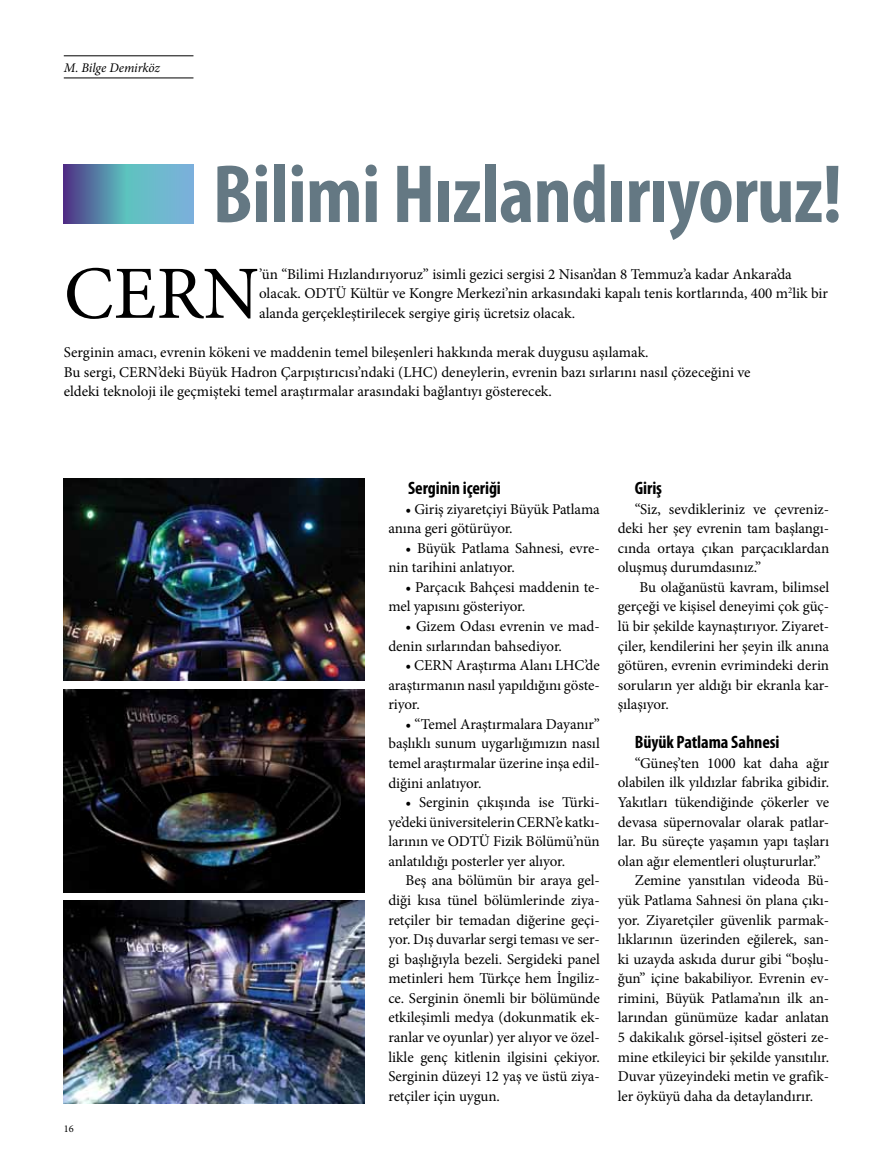
<style>
.page{position:relative;width:893px;height:1170px;background:#fff}
.page>*{position:absolute;margin:0;border:0;box-sizing:border-box;transform-origin:0 0}
.t1{font:700 condensed 83.25px "Myriad Pro";letter-spacing:-.01em;color:#647883}
.t2{font:75.15px "Minion Pro";color:#000}
.t3{font:700 condensed 18px "Myriad Pro";letter-spacing:-.005em;color:#000}
.t4{font:15px/19.5px "Minion Pro";letter-spacing:-.005em;color:#000}
.t5{font:italic 13.2px "Minion Pro";letter-spacing:-.01em;color:#000}
.t6{font:10.35px "Minion Pro";color:#000}
</style>
<div class="page">
<svg style="left:64px;top:164px;width:129px;height:59px"></svg>
<img style="left:64px;top:689px;width:301px;height:203px">
<img style="left:64px;top:478px;width:301px;height:202px">
<img style="left:64px;top:900px;width:301px;height:203px">
<hr style="left:64px;top:78px;width:129px;height:1px;background:#000">
<hr style="left:64px;top:56px;width:129px;height:1px;background:#000">
<p class="t5" style="left:64px;top:58px;width:98px">M. Bilge Demirköz</p>
<h1 class="t1" style="left:213px;top:142px;width:631px">Bilimi Hızlandırıyoruz!</h1>
<h2 class="t2" style="left:64px;top:243px;width:197px">CERN</h2>
<p class="t4" style="left:259px;top:264px;width:571px">’ün “Bilimi Hızlandırıyoruz” isimli gezici sergisi 2 Nisan’dan 8 Temmuz’a kadar Ankara’da olacak. ODTÜ Kültür ve Kongre Merkezi’nin arkasındaki kapalı tenis kortlarında, 400 m<sup>2</sup>lik bir alanda gerçekleştirilecek sergiye giriş ücretsiz olacak.</p>
<p class="t4" style="left:64px;top:342px;width:688px">Serginin amacı, evrenin kökeni ve maddenin temel bileşenleri hakkında merak duygusu aşılamak.<br>Bu sergi, CERN’deki Büyük Hadron Çarpıştırıcısı’ndaki (LHC) deneylerin, evrenin bazı sırlarını nasıl çözeceğini ve eldeki teknoloji ile geçmişteki temel araştırmalar arasındaki bağlantıyı gösterecek.</p>
<p class="t6" style="left:64px;top:1121px;width:11px">16</p>
<p class="t3" style="left:408px;top:476px;width:94px">Serginin içeriği</p>
<p class="t4" style="left:388px;top:499px;width:213px;text-indent:17px">• Giriş ziyaretçiyi Büyük Patlama anına geri götürüyor.</p>
<p class="t4" style="left:388px;top:538px;width:213px;text-indent:17px">• Büyük Patlama Sahnesi, evre&shy;nin tarihini anlatıyor.</p>
<p class="t4" style="left:388px;top:577px;width:213px;text-indent:17px">• Parçacık Bahçesi maddenin te&shy;mel yapısını gösteriyor.</p>
<p class="t4" style="left:388px;top:616px;width:213px;text-indent:17px">• Gizem Odası evrenin ve mad&shy;denin sırlarından bahsediyor.</p>
<p class="t4" style="left:388px;top:655px;width:213px;text-align:justify;text-indent:17px">• CERN Araştırma Alanı LHC’de araştırmanın nasıl yapıldığını göste&shy;riyor.</p>
<p class="t4" style="left:388px;top:714px;width:213px;text-align:justify;text-indent:17px">• “Temel Araştırmalara Dayanır” başlıklı sunum uygarlığımızın nasıl temel araştırmalar üzerine inşa edil&shy;diğini anlatıyor.</p>
<p class="t4" style="left:388px;top:792px;width:213px;text-align:justify;text-indent:17px">• Serginin çıkışında ise Türki&shy;ye’deki üniversitelerin CERN’e katkı&shy;larının ve ODTÜ Fizik Bölümü’nün anlatıldığı posterler yer alıyor.</p>
<p class="t4" style="left:388px;top:870px;width:213px;text-align:justify;text-indent:17px">Beş ana bölümün bir araya gel&shy;diği kısa tünel bölümlerinde ziya&shy;retçiler bir temadan diğerine geçi&shy;yor. Dış duvarlar sergi teması ve ser&shy;gi başlığıyla bezeli. Sergideki panel metinleri hem Türkçe hem İngiliz&shy;ce. Serginin önemli bir bölümünde etkileşimli medya (dokunmatik ek&shy;ranlar ve oyunlar) yer alıyor ve özel&shy;likle genç kitlenin ilgisini çekiyor.<br>Serginin düzeyi 12 yaş ve üstü ziya&shy;retçiler için uygun.</p>
<p class="t3" style="left:635px;top:476px;width:29px">Giriş</p>
<p class="t4" style="left:618px;top:499px;width:213px;text-align:justify;text-indent:17px">“Siz, sevdikleriniz ve çevreniz&shy;deki her şey evrenin tam başlangı&shy;cında ortaya çıkan parçacıklardan oluşmuş durumdasınız.”</p>
<p class="t4" style="left:618px;top:577px;width:213px;text-align:justify;text-indent:22px">Bu olağanüstü kavram, bilimsel gerçeği ve kişisel deneyimi çok güç&shy;lü bir şekilde kaynaştırıyor. Ziyaret&shy;çiler, kendilerini her şeyin ilk anına götüren, evrenin evrimindeki derin soruların yer aldığı bir ekranla kar&shy;şılaşıyor.</p>
<p class="t3" style="left:635px;top:731px;width:146px">Büyük Patlama Sahnesi</p>
<p class="t4" style="left:635px;top:753px;width:196px">“Güneş’ten 1000 kat daha ağır</p>
<p class="t4" style="left:618px;top:773px;width:213px">olabilen ilk yıldızlar fabrika gibidir.</p>
<p class="t4" style="left:618px;top:792px;width:213px">Yakıtları tükendiğinde çökerler ve</p>
<p class="t4" style="left:618px;top:812px;width:213px">devasa süpernovalar olarak patlar-</p>
<p class="t4" style="left:618px;top:831px;width:213px">lar. Bu süreçte yaşamın yapı taşları</p>
<p class="t4" style="left:618px;top:851px;width:204px">olan ağır elementleri oluştururlar.”</p>
<p class="t4" style="left:635px;top:870px;width:196px">Zemine yansıtılan videoda Bü-</p>
<p class="t4" style="left:618px;top:890px;width:213px">yük Patlama Sahnesi ön plana çıkı-</p>
<p class="t4" style="left:618px;top:909px;width:213px">yor. Ziyaretçiler güvenlik parmak-</p>
<p class="t4" style="left:618px;top:929px;width:213px">lıklarının üzerinden eğilerek, san-</p>
<p class="t4" style="left:618px;top:949px;width:213px">ki uzayda askıda durur gibi “boşlu-</p>
<p class="t4" style="left:618px;top:968px;width:213px">ğun” içine bakabiliyor. Evrenin ev-</p>
<p class="t4" style="left:618px;top:988px;width:213px">rimini, Büyük Patlama’nın ilk an-</p>
<p class="t4" style="left:618px;top:1007px;width:213px">larından günümüze kadar anlatan</p>
<p class="t4" style="left:618px;top:1027px;width:213px">5 dakikalık görsel-işitsel gösteri ze-</p>
<p class="t4" style="left:618px;top:1046px;width:213px">mine etkileyici bir şekilde yansıtılır.</p>
<p class="t4" style="left:618px;top:1066px;width:213px">Duvar yüzeyindeki metin ve grafik-</p>
<p class="t4" style="left:618px;top:1086px;width:197px">ler öyküyü daha da detaylandırır.</p>
</div>
